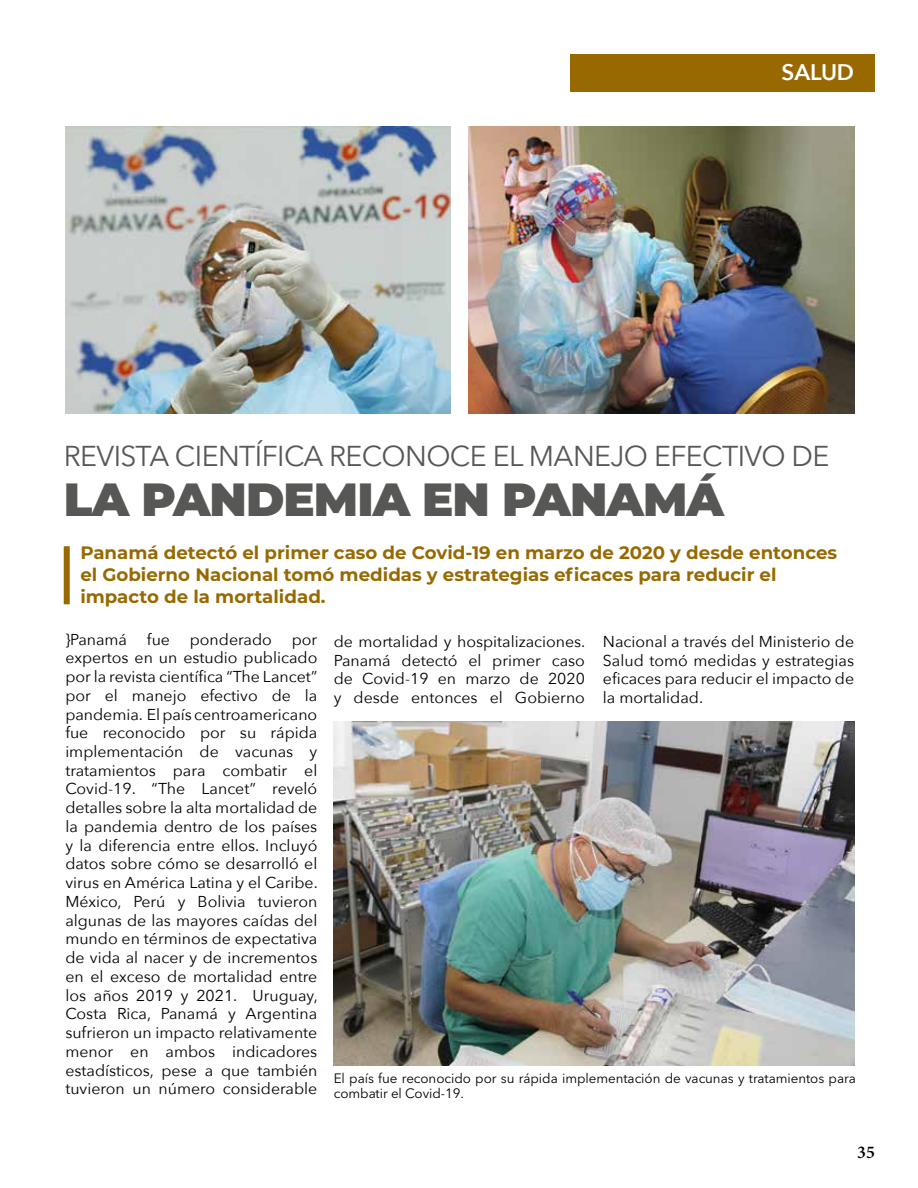
<style>
.page{position:relative;width:918px;height:1188px;background:#fff}
.page>*{position:absolute;margin:0;border:0;box-sizing:border-box;transform-origin:0 0}
.t1{font:900 46.5px "Montserrat";letter-spacing:-.02em;color:#575756}
.t2{font:28.5px "Avenir Next LT Pro";letter-spacing:-.02em;color:#575756}
.t3{font:600 22.5px "Avenir Next";letter-spacing:-.005em;color:#fff}
.t4{font:700 18px/21.6px "Montserrat";color:#986901}
.t5{font:600 18px "Minion Pro";color:#000}
.t6{font:15.75px/18.8px "Avenir Next";color:#000;text-align:justify}
.t7{font:13.5px/15px "Avenir Next LT Pro";letter-spacing:-.005em;color:#000}
</style>
<div class="page">
<div style="left:570px;top:54px;width:305px;height:38px;background:#986901"></div>
<img style="left:334px;top:721px;width:520px;height:344px">
<img style="left:65px;top:126px;width:385px;height:288px">
<img style="left:468px;top:126px;width:386px;height:288px">
<div style="left:64px;top:546px;width:6px;height:58px;background:#986901"></div>
<h3 class="t3" style="left:782px;top:52px;width:74px">SALUD</h3>
<h2 class="t2" style="left:64px;top:439px;width:767px">REVISTA CIENTÍFICA RECONOCE EL MANEJO EFECTIVO DE</h2>
<h1 class="t1" style="left:64px;top:464px;width:662px">LA PANDEMIA EN PANAMÁ</h1>
<p class="t4" style="left:80px;top:541px;width:758px">Panamá detectó el primer caso de Covid-19 en marzo de 2020 y desde entonces el Gobierno Nacional tomó medidas y estrategias eficaces para reducir el impacto de la mortalidad.</p>
<p class="t6" style="left:334px;top:631px;width:253px">de mortalidad y hospitalizaciones.<br>Panamá detectó el primer caso de Covid-19 en marzo de 2020 y desde entonces el Gobierno</p>
<p class="t6" style="left:603px;top:631px;width:253px">Nacional a través del Ministerio de Salud tomó medidas y estrategias eficaces para reducir el impacto de la mortalidad.</p>
<p class="t6" style="left:65px;top:629px;width:63px">}Panamá</p>
<p class="t6" style="left:147px;top:629px;width:25px">fue</p>
<p class="t6" style="left:190px;top:629px;width:84px">ponderado</p>
<p class="t6" style="left:65px;top:629px;width:254px;text-indent:226px">por expertos en un estudio publicado por la revista científica “The Lancet” por el manejo efectivo de la pandemia. El país centroamericano fue reconocido por su rápida implementación de vacunas y tratamientos para combatir el Covid-19. “The Lancet” reveló detalles sobre la alta mortalidad de la pandemia dentro de los países y la diferencia entre ellos. Incluyó datos sobre cómo se desarrolló el virus en América Latina y el Caribe.<br>México, Perú y Bolivia tuvieron algunas de las mayores caídas del mundo en términos de expectativa de vida al nacer y de incrementos en el exceso de mortalidad entre los años 2019 y 2021. Uruguay, Costa Rica, Panamá y Argentina sufrieron un impacto relativamente menor en ambos indicadores estadísticos, pese a que también tuvieron un número considerable</p>
<p class="t7" style="left:334px;top:1071px;width:524px">El país fue reconocido por su rápida implementación de vacunas y tratamientos para combatir el Covid-19.</p>
<p class="t5" style="left:857px;top:1140px;width:19px">35</p>
</div>
